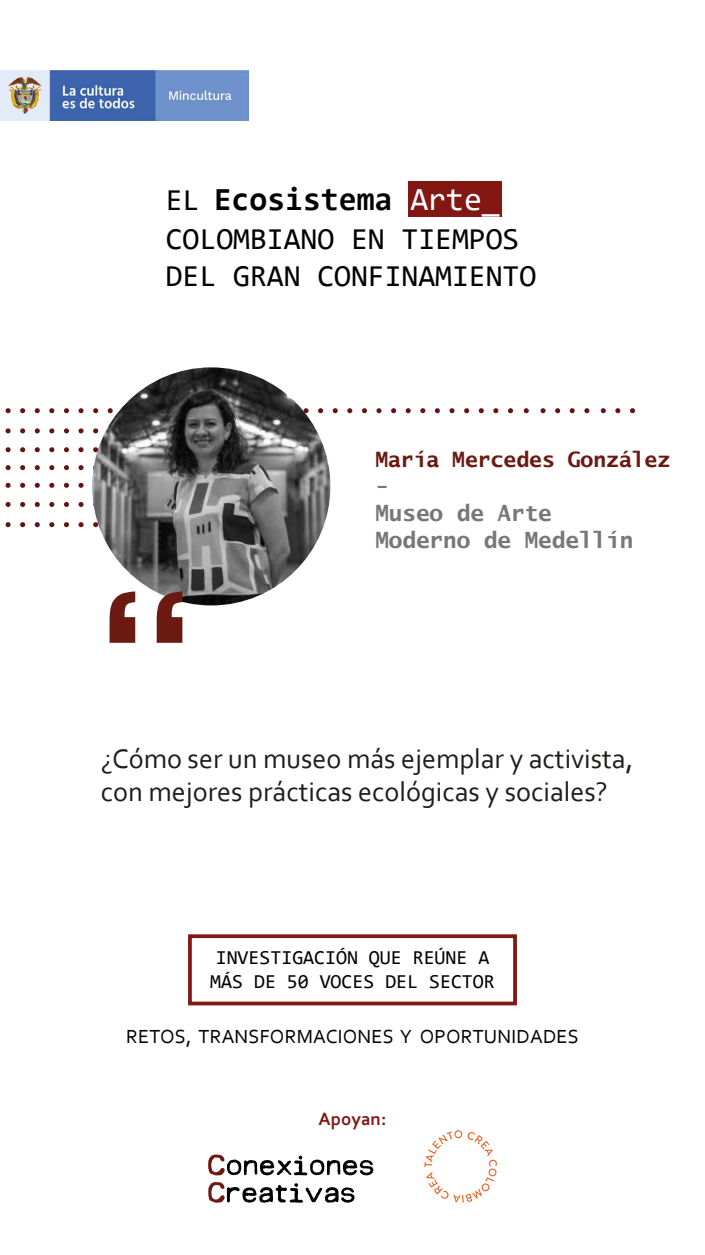
<style>
.page{position:relative;width:705px;height:1255px;background:#fff}
.page>*{position:absolute;margin:0;border:0;box-sizing:border-box;transform-origin:0 0}
.t1{font:700 32.5px "Consolas";color:#010101}
.t2{font:30.56px/36.7px "Consolas";color:#010101}
.t3{font:28.12px/33.8px "Corbel";color:#1d1d1b}
.t4{font:700 22.5px/27px "Lucida Sans Typewriter";color:#777}
.t5{font:700 21.25px "Lucida Sans Typewriter";color:#6b1a12}
.t6{font:19.88px/23.9px "Consolas";color:#010101}
.t7{font:19.88px "Corbel";letter-spacing:.01em;color:#010101}
.t8{font:700 18.62px "Corbel";color:#821714}
.s1{font-weight:400;font-size:30.56px}
.s2{font-weight:400;color:#fff}
</style>
<div class="page">
<div style="left:407px;top:181px;width:94px;height:36px;background:#821714"></div>
<svg style="left:208px;top:1155px;width:165px;height:21px"></svg>
<svg style="left:208px;top:1182px;width:147px;height:21px"></svg>
<svg style="left:424px;top:1130px;width:73px;height:73px"></svg>
<img style="left:0;top:71px;width:248px;height:50px">
<div style="left:188px;top:934px;width:328px;height:71px;border:4px solid #821714"></div>
<svg style="left:6px;top:522px;width:5px;height:5px"></svg>
<svg style="left:6px;top:502px;width:5px;height:5px"></svg>
<svg style="left:6px;top:483px;width:5px;height:5px"></svg>
<svg style="left:6px;top:465px;width:5px;height:5px"></svg>
<svg style="left:6px;top:447px;width:5px;height:5px"></svg>
<svg style="left:20px;top:522px;width:5px;height:5px"></svg>
<svg style="left:20px;top:502px;width:5px;height:5px"></svg>
<svg style="left:20px;top:483px;width:5px;height:5px"></svg>
<svg style="left:20px;top:465px;width:5px;height:5px"></svg>
<svg style="left:20px;top:447px;width:5px;height:5px"></svg>
<svg style="left:35px;top:522px;width:5px;height:5px"></svg>
<svg style="left:35px;top:502px;width:5px;height:5px"></svg>
<svg style="left:35px;top:483px;width:5px;height:5px"></svg>
<svg style="left:35px;top:465px;width:5px;height:5px"></svg>
<svg style="left:35px;top:447px;width:5px;height:5px"></svg>
<svg style="left:49px;top:522px;width:5px;height:5px"></svg>
<svg style="left:49px;top:502px;width:5px;height:5px"></svg>
<svg style="left:49px;top:483px;width:5px;height:5px"></svg>
<svg style="left:49px;top:465px;width:5px;height:5px"></svg>
<svg style="left:49px;top:447px;width:5px;height:5px"></svg>
<svg style="left:64px;top:522px;width:5px;height:5px"></svg>
<svg style="left:64px;top:502px;width:5px;height:5px"></svg>
<svg style="left:64px;top:483px;width:5px;height:5px"></svg>
<svg style="left:64px;top:465px;width:5px;height:5px"></svg>
<svg style="left:64px;top:447px;width:5px;height:5px"></svg>
<svg style="left:78px;top:522px;width:5px;height:5px"></svg>
<svg style="left:78px;top:502px;width:5px;height:5px"></svg>
<svg style="left:78px;top:483px;width:5px;height:5px"></svg>
<svg style="left:78px;top:465px;width:5px;height:5px"></svg>
<svg style="left:78px;top:447px;width:5px;height:5px"></svg>
<svg style="left:6px;top:428px;width:5px;height:5px"></svg>
<svg style="left:6px;top:408px;width:5px;height:5px"></svg>
<svg style="left:20px;top:428px;width:5px;height:5px"></svg>
<svg style="left:20px;top:408px;width:5px;height:5px"></svg>
<svg style="left:35px;top:428px;width:5px;height:5px"></svg>
<svg style="left:35px;top:408px;width:5px;height:5px"></svg>
<svg style="left:49px;top:428px;width:5px;height:5px"></svg>
<svg style="left:49px;top:408px;width:5px;height:5px"></svg>
<svg style="left:64px;top:428px;width:5px;height:5px"></svg>
<svg style="left:64px;top:408px;width:5px;height:5px"></svg>
<svg style="left:78px;top:428px;width:5px;height:5px"></svg>
<svg style="left:78px;top:408px;width:5px;height:5px"></svg>
<svg style="left:332px;top:408px;width:5px;height:5px"></svg>
<svg style="left:347px;top:408px;width:5px;height:5px"></svg>
<svg style="left:362px;top:408px;width:5px;height:5px"></svg>
<svg style="left:376px;top:408px;width:5px;height:5px"></svg>
<svg style="left:391px;top:408px;width:5px;height:5px"></svg>
<svg style="left:405px;top:408px;width:5px;height:5px"></svg>
<svg style="left:420px;top:408px;width:5px;height:5px"></svg>
<svg style="left:434px;top:408px;width:6px;height:5px"></svg>
<svg style="left:449px;top:408px;width:5px;height:5px"></svg>
<svg style="left:464px;top:408px;width:5px;height:5px"></svg>
<svg style="left:478px;top:408px;width:5px;height:5px"></svg>
<svg style="left:493px;top:408px;width:5px;height:5px"></svg>
<svg style="left:508px;top:408px;width:5px;height:5px"></svg>
<svg style="left:523px;top:408px;width:5px;height:5px"></svg>
<svg style="left:540px;top:408px;width:5px;height:5px"></svg>
<svg style="left:555px;top:408px;width:5px;height:5px"></svg>
<svg style="left:569px;top:408px;width:5px;height:5px"></svg>
<svg style="left:584px;top:408px;width:5px;height:5px"></svg>
<svg style="left:600px;top:408px;width:5px;height:5px"></svg>
<svg style="left:615px;top:408px;width:5px;height:5px"></svg>
<svg style="left:630px;top:408px;width:4px;height:5px"></svg>
<svg style="left:92px;top:367px;width:238px;height:238px"></svg>
<svg style="left:109px;top:591px;width:73px;height:52px"></svg>
<p class="t1" style="left:166px;top:178px;width:335px"><span class="s1">EL</span> Ecosistema <span class="s2">Arte_</span></p>
<p class="t2" style="left:166px;top:220px;width:372px">COLOMBIANO EN TIEMPOS<br>DEL GRAN CONFINAMIENTO</p>
<p class="t5" style="left:375px;top:447px;width:296px">María Mercedes González</p>
<p class="t4" style="left:375px;top:472px;width:259px">-<br>Museo de Arte<br>Moderno de Medellín</p>
<p class="t3" style="left:101px;top:741px;width:533px">¿Cómo ser un museo más ejemplar y activista, con mejores prácticas ecológicas y sociales?</p>
<p class="t6" style="left:210px;top:945px;width:286px">INVESTIGACIÓN QUE REÚNE A<br>MÁS DE 50 VOCES DEL SECTOR</p>
<p class="t7" style="left:126px;top:1024px;width:454px">RETOS, TRANSFORMACIONES Y OPORTUNIDADES</p>
<p class="t8" style="left:318px;top:1107px;width:69px">Apoyan:</p>
</div>
